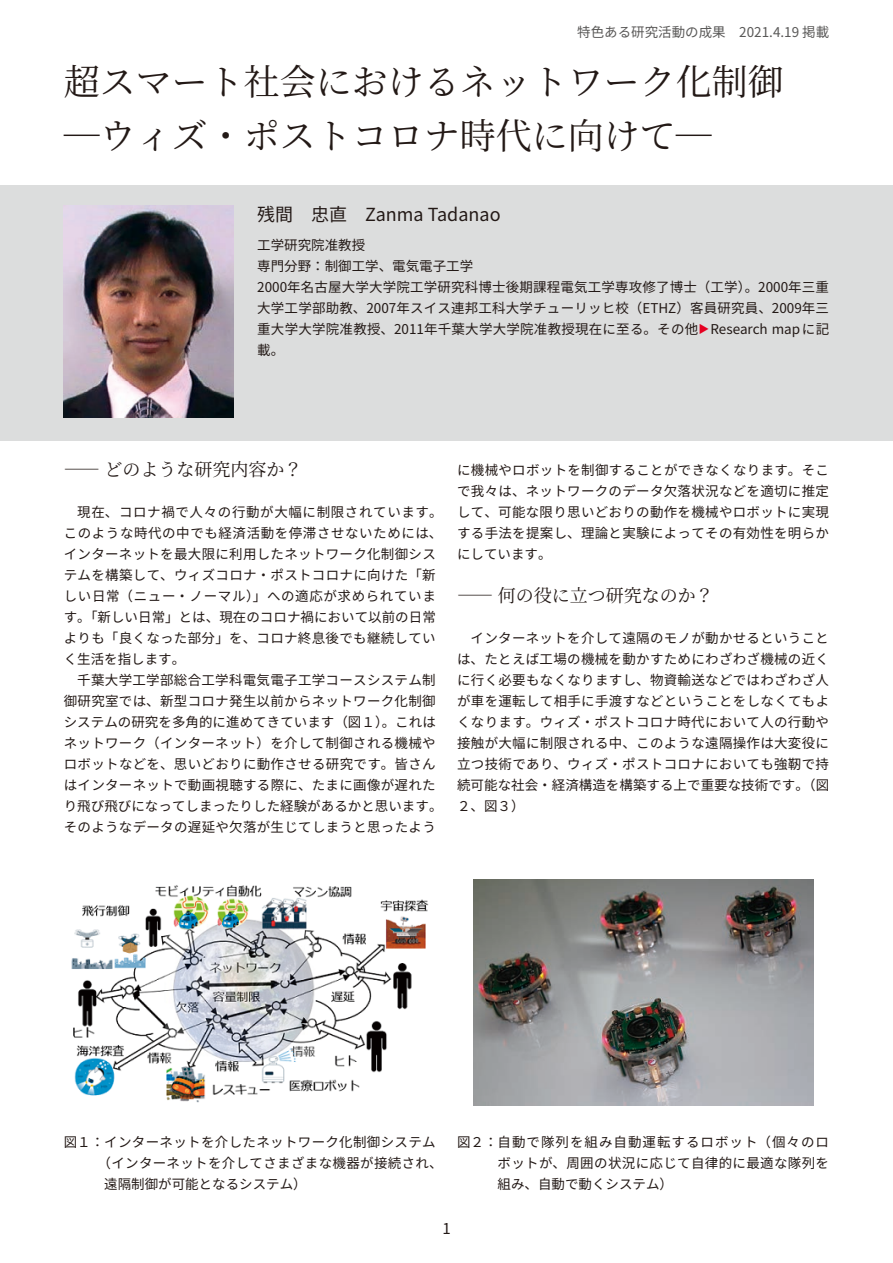
<style>
.page{position:relative;width:893px;height:1263px;background:#fff}
.page>*{position:absolute;margin:0;border:0;box-sizing:border-box;transform-origin:0 0}
.t1{font:36px/54px "Noto Serif JP";color:#231916}
.t2{font:18px "Noto Serif JP";color:#231916}
.t3{font:18px "Noto Sans CJ Kjp";color:#231916}
.t4{font:15px "Noto Sans CJ Kjp";color:#231916}
.t5{font:13.5px/21px "Noto Sans CJ Kjp";letter-spacing:.02em;color:#231916;text-align:justify}
.t6{font:13.5px "Noto Sans CJ Kjp";color:#595857}
.t7{font:13.5px "Noto Sans CJ Kjp";color:#231916}
.s1{font-size:10.8px;color:#e60021}
</style>
<div class="page">
<div style="left:0;top:186px;width:893px;height:255px;background:#dcdddd"></div>
<img style="left:64px;top:205px;width:170px;height:213px">
<img style="left:71px;top:885px;width:358px;height:218px">
<img style="left:473px;top:880px;width:340px;height:225px">
<p class="t6" style="left:577px;top:25px;width:253px">特色ある研究活動の成果　2021.4.19 掲載</p>
<h1 class="t1" style="left:64px;top:56px;width:722px">超スマート社会におけるネットワーク化制御―ウィズ・ポストコロナ時代に向けて―</h1>
<h2 class="t3" style="left:257px;top:204px;width:245px">残間　忠直　Zanma Tadanao</h2>
<p class="t5" style="left:257px;top:235px;width:573px;text-align:left">工学研究院准教授<br>専門分野：制御工学、電気電子工学<br>2000年名古屋大学大学院工学研究科博士後期課程電気工学専攻修了博士（工学）。2000年三重大学工学部助教、2007年スイス連邦工科大学チューリッヒ校（ETHZ）客員研究員、2009年三重大学大学院准教授、2011年千葉大学大学院准教授現在に至る。その他<span class="s1">▶</span>Research mapに記載。</p>
<h2 class="t2" style="left:64px;top:460px;width:240px">―― どのような研究内容か？</h2>
<p class="t5" style="left:64px;top:502px;width:380px;text-align:left;text-indent:14px">現在、コロナ禍で人々の行動が大幅に制限されています。このような時代の中でも経済活動を停滞させないためには、インターネットを最大限に利用したネットワーク化制御システムを構築して、ウィズコロナ・ポストコロナに向けた「新しい日常（ニュー・ノーマル）」への適応が求められています。「新しい日常」とは、現在のコロナ禍において以前の日常よりも「良くなった部分」を、コロナ終息後でも継続していく生活を指します。</p>
<p class="t5" style="left:64px;top:670px;width:380px;text-align:center">千葉大学工学部総合工学科電気電子工学コースシステム制<br>御研究室では、新型コロナ発生以前からネットワーク化制御システムの研究を多角的に進めてきています（図１）。これはネットワーク（インターネット）を介して制御される機械やロボットなどを、思いどおりに動作させる研究です。皆さんはインターネットで動画視聴する際に、たまに画像が遅れたり飛び飛びになってしまったりした経験があるかと思います。そのようなデータの遅延や欠落が生じてしまうと思ったよう</p>
<p class="t5" style="left:457px;top:460px;width:373px">に機械やロボットを制御することができなくなります。そこで我々は、ネットワークのデータ欠落状況などを適切に推定して、可能な限り思いどおりの動作を機械やロボットに実現する手法を提案し、理論と実験によってその有効性を明らかにしています。</p>
<h2 class="t2" style="left:457px;top:586px;width:258px">―― 何の役に立つ研究なのか？</h2>
<p class="t5" style="left:457px;top:628px;width:374px;text-indent:14px">インターネットを介して遠隔のモノが動かせるということは、たとえば工場の機械を動かすためにわざわざ機械の近くに行く必要もなくなりますし、物資輸送などではわざわざ人が車を運転して相手に手渡すなどということをしなくてもよくなります。ウィズ・ポストコロナ時代において人の行動や接触が大幅に制限される中、このような遠隔操作は大変役に立つ技術であり、ウィズ・ポストコロナにおいても強靭で持続可能な社会・経済構造を構築する上で重要な技術です。（図２、図３）</p>
<p class="t5" style="left:64px;top:1132px;width:373px">図１：インターネットを介したネットワーク化制御システム</p>
<p class="t5" style="left:98px;top:1153px;width:346px">（インターネットを介してさまざまな機器が接続され、</p>
<p class="t7" style="left:104px;top:1176px;width:204px">遠隔制御が可能となるシステム）</p>
<p class="t5" style="left:498px;top:1132px;width:333px;text-indent:-40px">図２：自動で隊列を組み自動運転するロボット（個々のロボットが、周囲の状況に応じて自律的に最適な隊列を組み、自動で動くシステム）</p>
<p class="t4" style="left:442px;top:1220px;width:10px">1</p>
</div>
